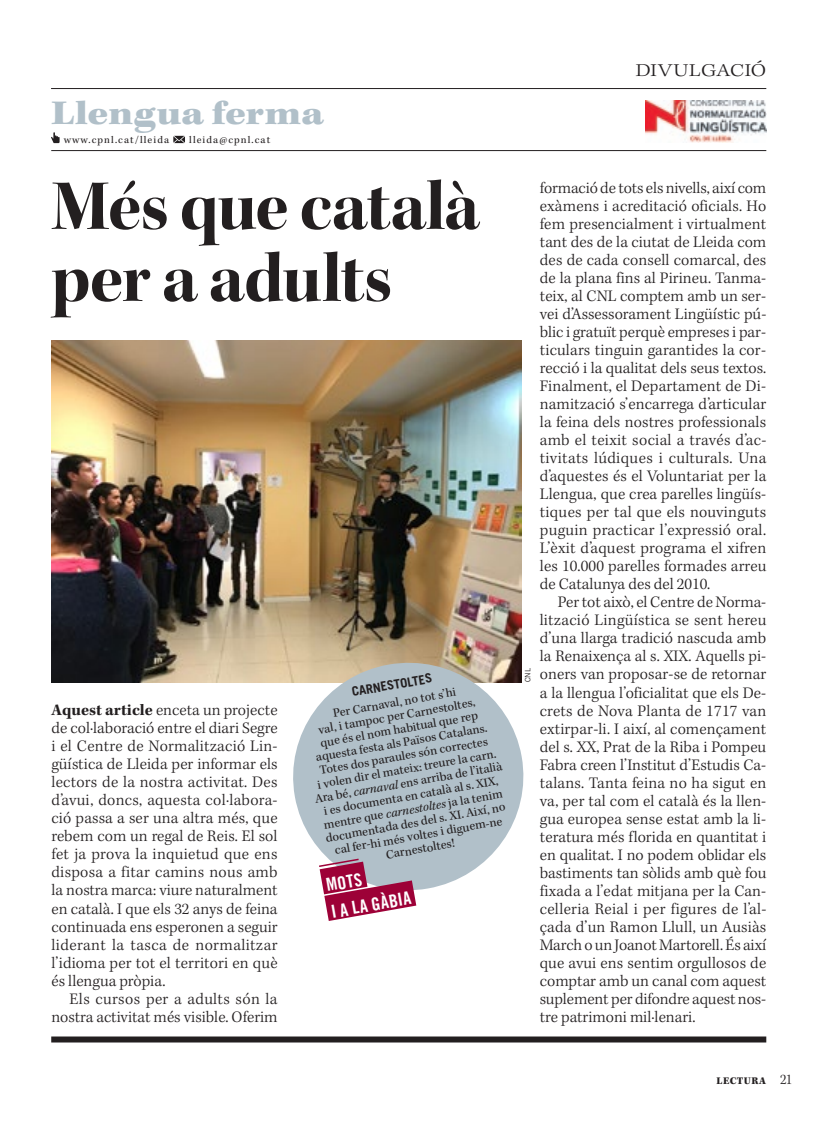
<style>
.page{position:relative;width:830px;height:1127px;background:#fff}
.page>*{position:absolute;margin:0;border:0;box-sizing:border-box;transform-origin:0 0}
.t1{font:72px/72px "Kepler Std Bold Disp";letter-spacing:-.005em;color:#231f20}
.t2{font:900 expanded 34.5px "Kepler Std";color:#b1c0c9}
.t3{font:18px/27px "Trade Gothic LT Std Bd Cn 20";color:#fff}
.t4{font:300 expanded 18px "Kepler Std";letter-spacing:.02em;color:#231f20}
.t5{font:300 16.5px/18px "Kepler Std";letter-spacing:.005em;color:#231f20;text-align:justify}
.t6{font:12.75px/13.5px "Kepler Std";color:#231f20;text-align:center}
.t7{font:700 12.75px "Trade Gothic LT Std";color:#231f20}
.t8{font:10.5px "Kepler Std";letter-spacing:.1em;color:#231f20}
.t9{font:10.5px "Kepler Std Black Capt";letter-spacing:.04em;color:#231f20}
.t10{font:7.5px "Trade Gothic LT Std";color:#231f20}
.s1{font-weight:700}
.s2{font-style:italic}
.s3{font-family:"Kepler Std Light Scn";font-size:15px}
</style>
<div class="page">
<div style="left:51px;top:1036px;width:715px;height:6px;background:#231f20"></div>
<img style="left:51px;top:340px;width:470px;height:342px">
<hr style="left:51px;top:88px;width:715px;height:1px;background:#231f20">
<hr style="left:51px;top:150px;width:715px;height:1px;background:#231f20">
<svg style="left:51px;top:132px;width:9px;height:11px"></svg>
<svg style="left:173px;top:136px;width:12px;height:7px"></svg>
<img style="left:645px;top:100px;width:121px;height:43px">
<svg style="left:284px;top:653px;width:240px;height:232px;fill:#b1c0c9"></svg>
<svg style="left:292px;top:844px;width:151px;height:77px"></svg>
<h2 class="t2" style="left:51px;top:93px;width:274px">Llengua ferma</h2>
<p class="t8" style="left:64px;top:134px;width:107px">www.cpnl.cat/lleida</p>
<p class="t8" style="left:189px;top:134px;width:83px">lleida@cpnl.cat</p>
<h1 class="t1" style="left:51px;top:171px;width:429px">Més que català per a adults</h1>
<p class="t5" style="left:51px;top:702px;width:227px"><span class="s1">Aquest article</span> enceta un projecte de col·laboració entre el diari Segre i el Centre de Normalització Lin&shy;güística de Lleida per informar els lectors de la nostra activitat. Des d’avui, doncs, aquesta col·labora&shy;ció passa a ser una altra més, que rebem com un regal de Reis. El sol fet ja prova la inquietud que ens disposa a fitar camins nous amb la nostra marca: viure naturalment en català. I que els 32 anys de feina continuada ens esperonen a seguir liderant la tasca de normalitzar l’idioma per tot el territori en què és llengua pròpia.</p>
<p class="t5" style="left:51px;top:990px;width:227px;text-align:right">Els cursos per a adults són la nostra activitat més visible. Oferim</p>
<p class="t7" style="left:350px;top:684px;width:83px;rotate:-10deg">CARNESTOLTES</p>
<p class="t6" style="left:300px;top:713px;width:191px;rotate:-10deg">Per Carnaval, no tot s’hi<br>val, i tampoc per Carnestoltes,<br>que és el nom habitual que rep aquesta festa als Països Catalans.<br>Totes dos paraules són correctes<br>i volen dir el mateix: treure la carn.<br>Ara bé, <span class="s2">carnaval</span> ens arriba de l’italià i es documenta en català al s. XIX, mentre que <span class="s2">carnestoltes</span> ja la tenim documentada des del s. XI. Així, no cal fer-hi més voltes i diguem-ne<br>Carnestoltes!</p>
<p class="t3" style="left:324px;top:872px;width:82px;rotate:-10deg">MOTS<br>I A LA GÀBIA</p>
<p class="t4" style="left:635px;top:60px;width:132px">DIVULGACIÓ</p>
<p class="t10" style="left:523px;top:682px;width:16px;rotate:-90deg">CNL</p>
<p class="t5" style="left:539px;top:180px;width:228px">formació de tots els nivells, així com exàmens i acreditació oficials. Ho fem presencialment i virtualment tant des de la ciutat de Lleida com des de cada consell comarcal, des de la plana fins al Pirineu. Tanma&shy;teix, al CNL comptem amb un ser&shy;vei d’Assessorament Lingüístic pú&shy;blic i gratuït perquè empreses i par&shy;ticulars tinguin garantides la cor&shy;recció i la qualitat dels seus textos.<br>Finalment, el Departament de Di&shy;namització s’encarrega d’articular la feina dels nostres professionals amb el teixit social a través d’ac&shy;tivitats lúdiques i culturals. Una d’aquestes és el Voluntariat per la Llengua, que crea parelles lingüís&shy;tiques per tal que els nouvinguts puguin practicar l’expressió oral.<br>L’èxit d’aquest programa el xifren les 10.000 parelles formades arreu de Catalunya des del 2010.</p>
<p class="t5" style="left:539px;top:594px;width:228px;text-indent:18px">Per tot això, el Centre de Norma&shy;lització Lingüística se sent hereu d’una llarga tradició nascuda amb la Renaixença al s. XIX. Aquells pi&shy;oners van proposar-se de retornar a la llengua l’oficialitat que els De&shy;crets de Nova Planta de 1717 van extirpar-li. I així, al començament del s. XX, Prat de la Riba i Pompeu Fabra creen l’Institut d’Estudis Ca&shy;talans. Tanta feina no ha sigut en va, per tal com el català és la llen&shy;gua europea sense estat amb la li&shy;teratura més florida en quantitat i en qualitat. I no podem oblidar els bastiments tan sòlids amb què fou fixada a l’edat mitjana per la Can&shy;celleria Reial i per figures de l’al&shy;çada d’un Ramon Llull, un Ausiàs March o un Joanot Martorell. És així que avui ens sentim orgullosos de comptar amb un canal com aquest suplement per difondre aquest nos&shy;tre patrimoni mil·lenari.</p>
<p class="t9" style="left:716px;top:1075px;width:77px">LECTURA <span class="s3">21</span></p>
</div>
